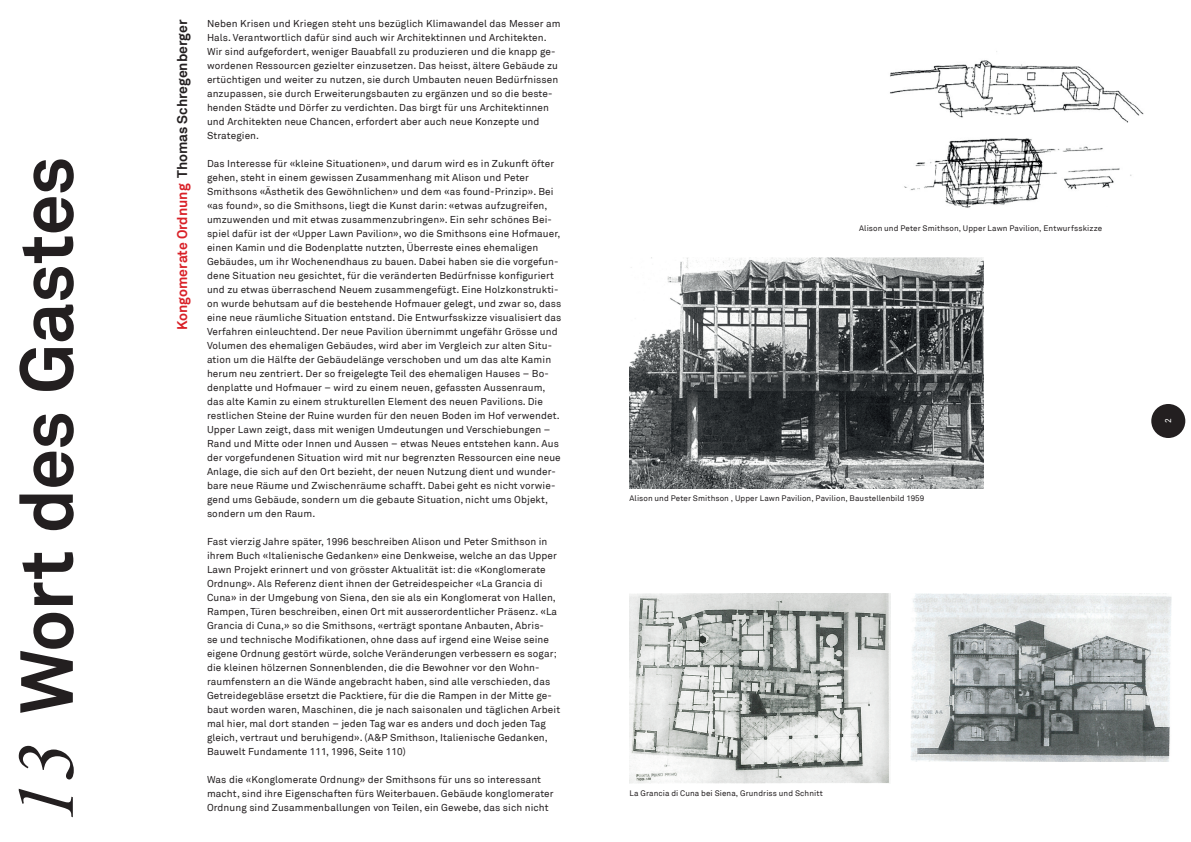
<style>
.page{position:relative;width:1191px;height:842px;background:#fff}
.page>*{position:absolute;margin:0;border:0;box-sizing:border-box;transform-origin:0 0}
.t1{font:700 74px "Akkurat";letter-spacing:-.01em;color:#231f20}
.t2{font:700 14px "Akkurat";color:#231f20}
.t3{font:10px/14px "Akkurat";letter-spacing:.01em;color:#231f20}
.t4{font:8.5px "Akkurat";color:#fff}
.t5{font:8px "Akkurat";letter-spacing:.01em;color:#231f20}
.s1{font-family:"Times New Roman";font-weight:400;font-style:italic;font-size:80px}
.s2{color:#d92128}
</style>
<div class="page">
<img style="left:890px;top:51px;width:254px;height:157px">
<img style="left:629px;top:594px;width:261px;height:190px">
<img style="left:629px;top:257px;width:355px;height:231px">
<img style="left:910px;top:594px;width:261px;height:168px">
<div style="left:1151px;top:404px;width:34px;height:34px;background:#231f20;border-radius:50%"></div>
<h1 class="t1" style="left:0;top:822px;width:667px;rotate:-90deg"><span class="s1">13</span> Wort des Gastes</h1>
<h2 class="t2" style="left:173px;top:330px;width:312px;rotate:-90deg"><span class="s2">Kongomerate Ordnung</span> Thomas Schregenberger</h2>
<p class="t3" style="left:207px;top:17px;width:355px">Neben Krisen und Kriegen steht uns bezüglich Klimawandel das Messer am Hals. Verantwortlich dafür sind auch wir Architektinnen und Architekten.<br>Wir sind aufgefordert, weniger Bauabfall zu produzieren und die knapp ge&shy;wordenen Ressourcen gezielter einzusetzen. Das heisst, ältere Gebäude zu ertüchtigen und weiter zu nutzen, sie durch Umbauten neuen Bedürfnissen anzupassen, sie durch Erweiterungsbauten zu ergänzen und so die beste&shy;henden Städte und Dörfer zu verdichten. Das birgt für uns Architektinnen und Architekten neue Chancen, erfordert aber auch neue Konzepte und Strategien.</p>
<p class="t3" style="left:207px;top:157px;width:356px">Das Interesse für «kleine Situationen», und darum wird es in Zukunft öfter gehen, steht in einem gewissen Zusammenhang mit Alison und Peter Smithsons «Ästhetik des Gewöhnlichen» und dem «as found-Prinzip». Bei «as found», so die Smithsons, liegt die Kunst darin: «etwas aufzugreifen, umzuwenden und mit etwas zusammenzubringen». Ein sehr schönes Bei&shy;spiel dafür ist der «Upper Lawn Pavilion», wo die Smithsons eine Hofmauer, einen Kamin und die Bodenplatte nutzten, Überreste eines ehemaligen Gebäudes, um ihr Wochenendhaus zu bauen. Dabei haben sie die vorgefun&shy;dene Situation neu gesichtet, für die veränderten Bedürfnisse konfiguriert und zu etwas überraschend Neuem zusammengefügt. Eine Holzkonstrukti&shy;on wurde behutsam auf die bestehende Hofmauer gelegt, und zwar so, dass eine neue räumliche Situation entstand. Die Entwurfsskizze visualisiert das Verfahren einleuchtend. Der neue Pavilion übernimmt ungefähr Grösse und Volumen des ehemaligen Gebäudes, wird aber im Vergleich zur alten Situ&shy;ation um die Hälfte der Gebäudelänge verschoben und um das alte Kamin herum neu zentriert. Der so freigelegte Teil des ehemaligen Hauses – Bo&shy;denplatte und Hofmauer – wird zu einem neuen, gefassten Aussenraum, das alte Kamin zu einem strukturellen Element des neuen Pavilions. Die restlichen Steine der Ruine wurden für den neuen Boden im Hof verwendet.<br>Upper Lawn zeigt, dass mit wenigen Umdeutungen und Verschiebungen – Rand und Mitte oder Innen und Aussen – etwas Neues entstehen kann. Aus der vorgefundenen Situation wird mit nur begrenzten Ressourcen eine neue Anlage, die sich auf den Ort bezieht, der neuen Nutzung dient und wunder&shy;bare neue Räume und Zwischenräume schafft. Dabei geht es nicht vorwie&shy;gend ums Gebäude, sondern um die gebaute Situation, nicht ums Objekt, sondern um den Raum.</p>
<p class="t3" style="left:207px;top:535px;width:355px">Fast vierzig Jahre später, 1996 beschreiben Alison und Peter Smithson in ihrem Buch «Italienische Gedanken» eine Denkweise, welche an das Upper Lawn Projekt erinnert und von grösster Aktualität ist: die «Konglomerate Ordnung». Als Referenz dient ihnen der Getreidespeicher «La Grancia di Cuna» in der Umgebung von Siena, den sie als ein Konglomerat von Hallen, Rampen, Türen beschreiben, einen Ort mit ausserordentlicher Präsenz. «La Grancia di Cuna,» so die Smithsons, «erträgt spontane Anbauten, Abris-<br>se und technische Modifikationen, ohne dass auf irgend eine Weise seine eigene Ordnung gestört würde, solche Veränderungen verbessern es sogar; die kleinen hölzernen Sonnenblenden, die die Bewohner vor den Wohn&shy;raumfenstern an die Wände angebracht haben, sind alle verschieden, das Getreidegebläse ersetzt die Packtiere, für die die Rampen in der Mitte ge&shy;baut worden waren, Maschinen, die je nach saisonalen und täglichen Arbeit mal hier, mal dort standen – jeden Tag war es anders und doch jeden Tag gleich, vertraut und beruhigend». (A&amp;P Smithson, Italienische Gedanken, Bauwelt Fundamente 111, 1996, Seite 110)</p>
<p class="t3" style="left:207px;top:773px;width:348px">Was die «Konglomerate Ordnung» der Smithsons für uns so interessant macht, sind ihre Eigenschaften fürs Weiterbauen. Gebäude konglomerater<br>Ordnung sind Zusammenballungen von Teilen, ein Gewebe, das sich nicht</p>
<p class="t5" style="left:859px;top:224px;width:244px">Alison und Peter Smithson, Upper Lawn Pavilion, Entwurfsskizze</p>
<p class="t5" style="left:629px;top:494px;width:296px">Alison und Peter Smithson , Upper Lawn Pavilion, Pavilion, Baustellenbild 1959</p>
<p class="t4" style="left:1163px;top:423px;width:6px;rotate:-90deg">2</p>
<p class="t5" style="left:629px;top:789px;width:195px">La Grancia di Cuna bei Siena, Grundriss und Schnitt</p>
</div>
